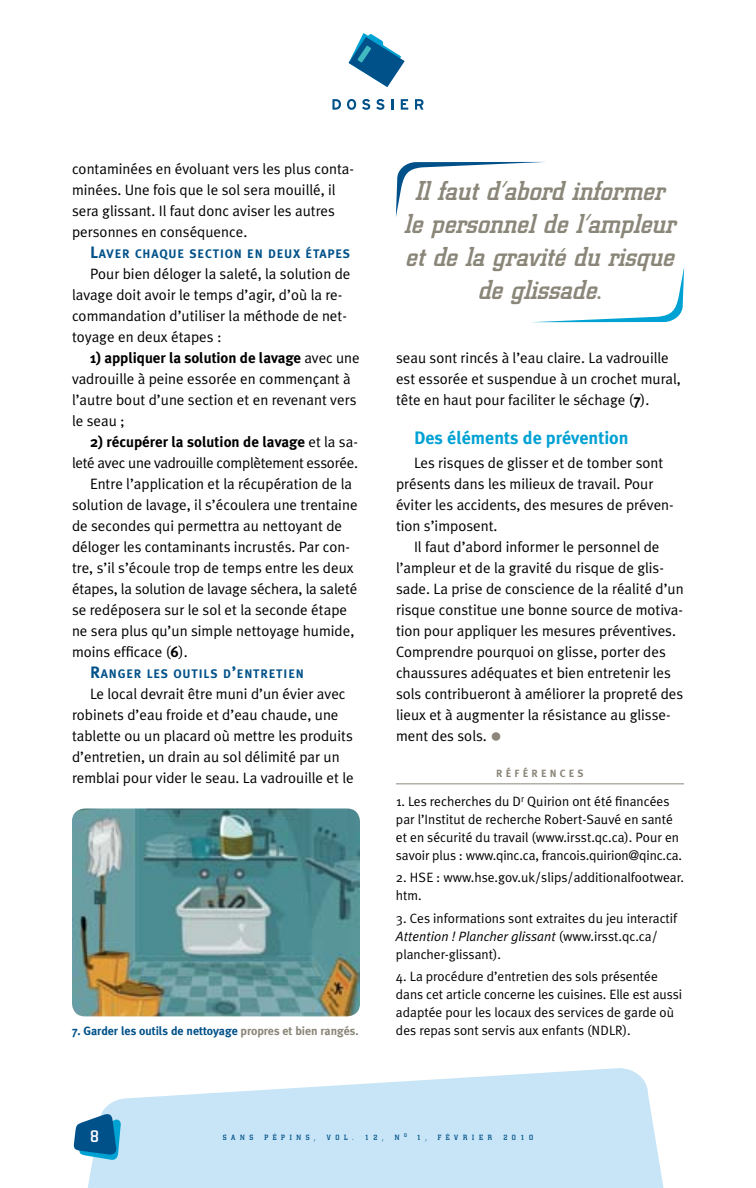
<style>
.page{position:relative;width:756px;height:1188px;background:#fff}
.page>*{position:absolute;margin:0;border:0;box-sizing:border-box;transform-origin:0 0}
.t1{font:italic 500 27px/33px "City";color:#8a8679;text-align:center}
.t2{font:700 18px "Meta Plus";color:#00a1d3}
.t3{font:500 16.5px "City";color:#fff}
.t4{font:15px/21px "Meta Plus Normal";color:#000}
.t5{font:700 15px "Meta Plus";letter-spacing:-.005em;color:#000}
.t6{font:15px "Meta Plus Normal";letter-spacing:-.02em;color:#000}
.t7{font:13.5px/18px "Meta Plus Normal";color:#000}
.t8{font:700 12.3px "Meta Plus";letter-spacing:.065em;color:#005189}
.t9{font:700 12px "Meta Plus";letter-spacing:-.005em;color:#005189}
.t10{font:700 10.5px "Meta Plus";color:#8a8679}
.t11{font:500 7.5px "City";letter-spacing:.61em;color:#005189}
.t12{font:500 7.5px "City";letter-spacing:.63em;color:#005189}
.s1{font-size:16.5px}
.s2{font-family:"Meta Plus Normal";font-weight:400}
.s3{font-family:"Meta Plus";font-weight:700}
.s4{color:#8a8679}
.s5{font-size:24px;color:#8a8679}
.s6{font-style:italic}
</style>
<div class="page">
<svg style="left:87px;top:1068px;width:577px;height:120px;fill:#c7e5f6"></svg>
<svg style="left:74px;top:1113px;width:47px;height:47px;background:#3985b0"></svg>
<hr style="left:396px;top:783px;width:288px;height:1px;background:#8a8679">
<svg style="left:349px;top:33px;width:56px;height:54px"></svg>
<svg style="left:332px;top:99px;width:9px;height:11px"></svg>
<svg style="left:347px;top:99px;width:9px;height:11px"></svg>
<svg style="left:362px;top:99px;width:8px;height:11px"></svg>
<svg style="left:376px;top:99px;width:8px;height:11px"></svg>
<svg style="left:391px;top:99px;width:2px;height:11px"></svg>
<svg style="left:401px;top:99px;width:7px;height:11px"></svg>
<svg style="left:415px;top:99px;width:9px;height:11px"></svg>
<svg style="left:396px;top:162px;width:147px;height:54px"></svg>
<svg style="left:537px;top:268px;width:147px;height:54px"></svg>
<img style="left:72px;top:809px;width:288px;height:207px">
<p class="t4" style="left:72px;top:158px;width:284px">contaminées en évoluant vers les plus conta&shy;minées. Une fois que le sol sera mouillé, il sera glissant. Il faut donc aviser les autres personnes en conséquence.</p>
<p class="t8" style="left:90px;top:247px;width:262px"><span class="s1">L</span>AVER CHAQUE SECTION EN DEUX ÉTAPES</p>
<p class="t4" style="left:72px;top:263px;width:280px;text-indent:18px">Pour bien déloger la saleté, la solution de lavage doit avoir le temps d’agir, d’où la re&shy;commandation d’utiliser la méthode de net&shy;toyage en deux étapes :</p>
<p class="t5" style="left:90px;top:349px;width:271px">1) appliquer la solution de lavage <span class="s2">avec une</span></p>
<p class="t4" style="left:72px;top:368px;width:286px">vadrouille à peine essorée en commençant à l’autre bout d’une section et en revenant vers le seau ;</p>
<p class="t5" style="left:90px;top:433px;width:269px">2) récupérer la solution de lavage <span class="s2">et la sa-</span></p>
<p class="t6" style="left:72px;top:454px;width:288px">leté avec une vadrouille complètement essorée.</p>
<p class="t4" style="left:90px;top:473px;width:264px">Entre l’application et la récupération de la</p>
<p class="t4" style="left:72px;top:494px;width:287px">solution de lavage, il s’écoulera une trentaine</p>
<p class="t4" style="left:72px;top:515px;width:272px">de secondes qui permettra au nettoyant de</p>
<p class="t4" style="left:72px;top:536px;width:279px">déloger les contaminants incrustés. Par con-</p>
<p class="t4" style="left:72px;top:557px;width:283px">tre, s’il s’écoule trop de temps entre les deux</p>
<p class="t4" style="left:72px;top:578px;width:287px">étapes, la solution de lavage séchera, la saleté</p>
<p class="t4" style="left:72px;top:599px;width:277px">se redéposera sur le sol et la seconde étape</p>
<p class="t4" style="left:72px;top:620px;width:284px">ne sera plus qu’un simple nettoyage humide,</p>
<p class="t4" style="left:72px;top:641px;width:117px">moins efficace (<span class="s3">6</span>).</p>
<p class="t8" style="left:90px;top:667px;width:215px"><span class="s1">R</span>ANGER LES OUTILS D<span class="s1">’</span>ENTRETIEN</p>
<p class="t4" style="left:72px;top:683px;width:283px;text-indent:18px">Le local devrait être muni d’un évier avec robinets d’eau froide et d’eau chaude, une tablette ou un placard où mettre les produits d’entretien, un drain au sol délimité par un remblai pour vider le seau. La vadrouille et le</p>
<p class="t9" style="left:72px;top:1024px;width:288px">7. Garder les outils de nettoyage <span class="s4">propres et bien rangés.</span></p>
<h1 class="t1" style="left:404px;top:175px;width:273px">Il faut d’abord informer le personnel de l’ampleur et de la gravité du risque de glissade.</h1>
<p class="t4" style="left:396px;top:347px;width:286px">seau sont rincés à l’eau claire. La vadrouille est essorée et suspendue à un crochet mural, tête en haut pour faciliter le séchage (<span class="s3">7</span>).</p>
<p class="t2" style="left:414px;top:427px;width:216px">Des éléments de prévention</p>
<p class="t4" style="left:396px;top:452px;width:279px;text-indent:18px">Les risques de glisser et de tomber sont présents dans les milieux de travail. Pour éviter les accidents, des mesures de préven&shy;tion s’imposent.</p>
<p class="t4" style="left:396px;top:536px;width:289px;text-indent:18px">Il faut d’abord informer le personnel de l’ampleur et de la gravité du risque de glis&shy;sade. La prise de conscience de la réalité d’un risque constitue une bonne source de motiva&shy;tion pour appliquer les mesures préventives.<br>Comprendre pourquoi on glisse, porter des chaussures adéquates et bien entretenir les sols contribueront à améliorer la propreté des lieux et à augmenter la résistance au glisse&shy;ment des sols. <span class="s5">•</span></p>
<p class="t10" style="left:496px;top:768px;width:19px">R éfér</p>
<p class="t10" style="left:541px;top:768px;width:44px">enc es</p>
<p class="t7" style="left:396px;top:792px;width:288px">1. Les recherches du D<sup>r</sup> Quirion ont été financées par l’Institut de recherche Robert-Sauvé en santé et en sécurité du travail (www.irsst.qc.ca). Pour en savoir plus : www.qinc.ca, francois.quirion@qinc.ca.</p>
<p class="t7" style="left:396px;top:869px;width:290px">2. HSE : www.hse.gov.uk/slips/additionalfootwear. htm.</p>
<p class="t7" style="left:396px;top:909px;width:283px">3. Ces informations sont extraites du jeu interactif<br><span class="s6">Attention ! Plancher glissant</span> (www.irsst.qc.ca/ plancher-glissant).</p>
<p class="t7" style="left:396px;top:968px;width:288px">4. La procédure d’entretien des sols présentée dans cet article concerne les cuisines. Elle est aussi adaptée pour les locaux des services de garde où des repas sont servis aux enfants (NDLR).</p>
<p class="t3" style="left:90px;top:1127px;width:10px">8</p>
<p class="t11" style="left:417px;top:1133px;width:11px">1 ,</p>
<p class="t12" style="left:438px;top:1133px;width:56px">FÉVRIER</p>
<p class="t11" style="left:503px;top:1133px;width:31px">2010</p>
<p class="t11" style="left:223px;top:1133px;width:32px">SANS</p>
<p class="t11" style="left:265px;top:1133px;width:53px">PÉPINS,</p>
<p class="t11" style="left:327px;top:1133px;width:28px">VOL.</p>
<p class="t11" style="left:365px;top:1133px;width:20px">12,</p>
<p class="t11" style="left:395px;top:1133px;width:14px">N <sup>O</sup></p>
</div>
